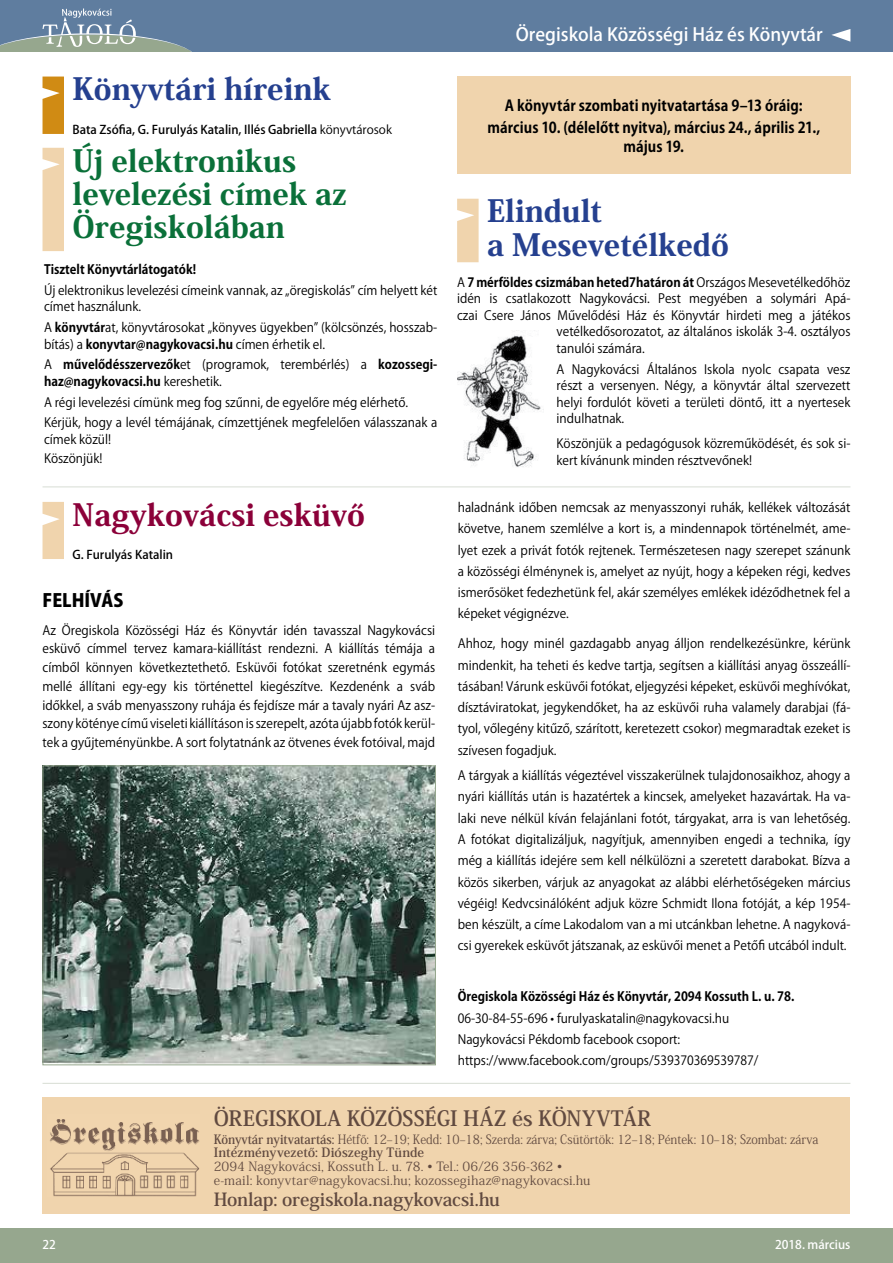
<style>
.page{position:relative;width:893px;height:1263px;background:#fff}
.page>*{position:absolute;margin:0;border:0;box-sizing:border-box;transform-origin:0 0}
.t1{font:800 30.3px/33.3px "Koz Min Pr 6 N";color:#0a7039}
.t2{font:800 30.3px/33.3px "Koz Min Pr 6 N";color:#25408f}
.t3{font:800 30.3px "Koz Min Pr 6 N";color:#8b0039}
.t4{font:700 21px "Koz Min Pr 6 N";letter-spacing:-.005em;color:#614a40}
.t5{font:500 18px "Koz Go Pr 6 N";color:#fff}
.t6{font:700 18px "Koz Min Pr 6 N";letter-spacing:-.01em;color:#614a40}
.t7{font:800 18px "Koz Go Pr 6 N";color:#000}
.t8{font:700 15px/21.6px "Koz Go Pr 6 N";letter-spacing:.005em;color:#000;text-align:center;scale:.93 1}
.t9{font:12.75px/21.3px "Koz Go Pr 6 N";color:#000;scale:.95 1}
.t10{font:700 12.75px/16.5px "Koz Go Pr 6 N";color:#000;scale:.95 1}
.t11{font:12.75px/13.8px "Koz Min Pr 6 N";color:#614a40;scale:.92 1}
.t12{font:12.75px/13.8px "Koz Min Pr 6 N";color:#614a40}
.t13{font:500 12px "Koz Go Pr 6 N";color:#000}
.t14{font:500 12px "Koz Go Pr 6 N";color:#fff}
.s1{font-weight:400}
.s2{font-weight:700}
</style>
<div class="page">
<div style="left:0;top:1229px;width:893px;height:34px;background:#96a78e"></div>
<div style="left:0;top:0;width:893px;height:51px;background:#5f7d9f"></div>
<svg style="left:831px;top:29px;width:19px;height:13px"></svg>
<svg style="left:0;top:9px;width:191px;height:42px"></svg>
<div style="left:43px;top:1097px;width:807px;height:117px;background:#f0d4ad"></div>
<div style="left:48px;top:1115px;width:152px;height:87px;background:linear-gradient(to right,#f0d4ad,#f0d4ad)"></div>
<img style="left:48px;top:1115px;width:152px;height:81px">
<hr style="left:43px;top:1083px;width:807px;height:1px;background:#96a78e">
<svg style="left:43px;top:77px;width:21px;height:57px"></svg>
<div style="left:457px;top:77px;width:393px;height:97px;background:#f0d4ad"></div>
<svg style="left:457px;top:199px;width:22px;height:63px"></svg>
<img style="left:457px;top:330px;width:87px;height:137px">
<div style="left:43px;top:148px;width:21px;height:103px;background:#f0d4ad"></div>
<svg style="left:43px;top:502px;width:21px;height:57px"></svg>
<img style="left:45px;top:767px;width:389px;height:296px">
<div style="left:43px;top:765px;width:393px;height:300px;border:1px solid #96a78e"></div>
<hr style="left:43px;top:486px;width:807px;height:1px;background:#96a78e">
<h1 class="t2" style="left:73px;top:73px;width:260px">Könyvtári híreink</h1>
<p class="t13" style="left:72px;top:123px;width:321px">Bata Zsófia, G. Furulyás Katalin, Illés Gabriella <span class="s1">könyvtárosok</span></p>
<h1 class="t1" style="left:73px;top:144px;width:276px">Új elektronikus levelezési címek az<br>Öregiskolában</h1>
<p class="t10" style="left:44px;top:261px;width:162px">Tisztelt Könyvtárlátogatók!</p>
<p class="t9" style="left:44px;top:282px;width:416px;line-height:16.5px">Új elektronikus levelezési címeink vannak, az „öregiskolás” cím helyett két címet használunk.</p>
<p class="t9" style="left:44px;top:319px;width:416px;line-height:16.5px">A <span class="s2">könyvtár</span>at, könyvtárosokat „könyves ügyekben” (kölcsönzés, hosszab&shy;bítás) a <span class="s2">konyvtar@nagykovacsi.hu</span> címen érhetik el.</p>
<p class="t10" style="left:44px;top:357px;width:416px"><span class="s1">A</span> művelődésszervezők<span class="s1">et (programok, terembérlés) a</span> kozossegi&shy;haz@nagykovacsi.hu <span class="s1">kereshetik.</span></p>
<p class="t9" style="left:44px;top:392px;width:416px;line-height:20.7px">A régi levelezési címünk meg fog szűnni, de egyelőre még elérhető.<br>Kérjük, hogy a levél témájának, címzettjének megfelelően válasszanak a</p>
<p class="t9" style="left:44px;top:430px;width:72px;line-height:19.2px">címek közül!<br>Köszönjük!</p>
<h1 class="t3" style="left:73px;top:497px;width:294px">Nagykovácsi esküvő</h1>
<p class="t13" style="left:73px;top:548px;width:102px">G. Furulyás Katalin</p>
<h3 class="t7" style="left:43px;top:590px;width:83px">FELHÍVÁS</h3>
<p class="t9" style="left:43px;top:621px;width:415px;line-height:18.8px;text-align:justify">Az Öregiskola Közösségi Ház és Könyvtár idén tavasszal Nagykovácsi esküvő címmel tervez kamara-kiállítást rendezni. A kiállítás témája a címből könnyen következtethető. Esküvői fotókat szeretnénk egymás mellé állítani egy-egy kis történettel kiegészítve. Kezdenénk a sváb időkkel, a sváb menyasszony ruhája és fejdísze már a tavaly nyári Az asz&shy;szony köténye című viseleti kiállításon is szerepelt, azóta újabb fotók kerül&shy;tek a gyűjteményünkbe. A sort folytatnánk az ötvenes évek fotóival, majd</p>
<h3 class="t5" style="left:516px;top:25px;width:309px">Öregiskola Közösségi Ház és Könyvtár</h3>
<p class="t8" style="left:487px;top:95px;width:359px">A könyvtár szombati nyitvatartása 9–13 óráig: március 10. (délelőtt nyitva), március 24., április 21.,</p>
<p class="t8" style="left:623px;top:136px;width:67px">május 19.</p>
<h1 class="t2" style="left:487px;top:195px;width:243px">Elindult<br>a Mesevetélkedő</h1>
<p class="t10" style="left:457px;top:274px;width:416px"><span class="s1">A</span> 7 mérföldes csizmában heted7határon át <span class="s1">Országos Mesevetélkedőhöz</span></p>
<p class="t9" style="left:457px;top:288px;width:416px">idén is csatlakozott Nagykovácsi. Pest megyében a solymári Apá-</p>
<p class="t9" style="left:457px;top:305px;width:416px">czai Csere János Művelődési Ház és Könyvtár hirdeti meg a játékos</p>
<p class="t9" style="left:557px;top:321px;width:311px">vetélkedősorozatot, az általános iskolák 3-4. osztályos</p>
<p class="t9" style="left:557px;top:338px;width:94px">tanulói számára.</p>
<p class="t9" style="left:557px;top:361px;width:311px;line-height:16.5px;text-align:justify">A Nagykovácsi Általános Iskola nyolc csapata vesz részt a versenyen. Négy, a könyvtár által szervezett helyi fordulót követi a területi döntő, itt a nyertesek indulhatnak.</p>
<p class="t9" style="left:557px;top:436px;width:311px;line-height:16.5px">Köszönjük a pedagógusok közreműködését, és sok si&shy;kert kívánunk minden résztvevőnek!</p>
<p class="t9" style="left:458px;top:497px;width:415px;text-align:justify">haladnánk időben nemcsak az menyasszonyi ruhák, kellékek változását követve, hanem szemlélve a kort is, a mindennapok történelmét, ame&shy;lyet ezek a privát fotók rejtenek. Természetesen nagy szerepet szánunk a közösségi élménynek is, amelyet az nyújt, hogy a képeken régi, kedves ismerősöket fedezhetünk fel, akár személyes emlékek idéződhetnek fel a képeket végignézve.</p>
<p class="t9" style="left:458px;top:633px;width:415px;text-align:justify">Ahhoz, hogy minél gazdagabb anyag álljon rendelkezésünkre, kérünk mindenkit, ha teheti és kedve tartja, segítsen a kiállítási anyag összeállí&shy;tásában! Várunk esküvői fotókat, eljegyzési képeket, esküvői meghívókat, dísztáviratokat, jegykendőket, ha az esküvői ruha valamely darabjai (fá&shy;tyol, vőlegény kitűző, szárított, keretezett csokor) megmaradtak ezeket is szívesen fogadjuk.</p>
<p class="t9" style="left:458px;top:765px;width:415px;text-align:justify">A tárgyak a kiállítás végeztével visszakerülnek tulajdonosaikhoz, ahogy a nyári kiállítás után is hazatértek a kincsek, amelyeket hazavártak. Ha va&shy;laki neve nélkül kíván felajánlani fotót, tárgyakat, arra is van lehetőség.<br>A fotókat digitalizáljuk, nagyítjuk, amennyiben engedi a technika, így még a kiállítás idejére sem kell nélkülözni a szeretett darabokat. Bízva a közös sikerben, várjuk az anyagokat az alábbi elérhetőségeken március végéig! Kedvcsinálóként adjuk közre Schmidt Ilona fotóját, a kép 1954- ben készült, a címe Lakodalom van a mi utcánkban lehetne. A nagyková&shy;csi gyerekek esküvőt játszanak, az esküvői menet a Petőfi utcából indult.</p>
<p class="t10" style="left:458px;top:989px;width:356px">Öregiskola Közösségi Ház és Könyvtár, 2094 Kossuth L. u. 78.</p>
<p class="t9" style="left:458px;top:1008px;width:318px">06-30-84-55-696 • furulyaskatalin@nagykovacsi.hu<br>Nagykovácsi Pékdomb facebook csoport: https://www.facebook.com/groups/539370369539787/</p>
<h2 class="t4" style="left:214px;top:1106px;width:439px">ÖREGISKOLA KÖZÖSSÉGI HÁZ és KÖNYVTÁR</h2>
<p class="t11" style="left:214px;top:1132px;width:659px"><span class="s2">Könyvtár nyitvatartás:</span> Hétfő: 12–19; Kedd: 10–18; Szerda: zárva; Csütörtök: 12–18; Péntek: 10–18; Szombat: zárva<br><span class="s2">Intézményvezető: Diószeghy Tünde</span></p>
<p class="t12" style="left:214px;top:1160px;width:378px">2094 Nagykovácsi, Kossuth L. u. 78. • Tel.: 06/26 356-362 • e-mail: konyvtar@nagykovacsi.hu; kozossegihaz@nagykovacsi.hu</p>
<h3 class="t6" style="left:214px;top:1189px;width:288px">Honlap: oregiskola.nagykovacsi.hu</h3>
<p class="t14" style="left:43px;top:1238px;width:15px">22</p>
<p class="t14" style="left:775px;top:1238px;width:77px">2018. március</p>
</div>
